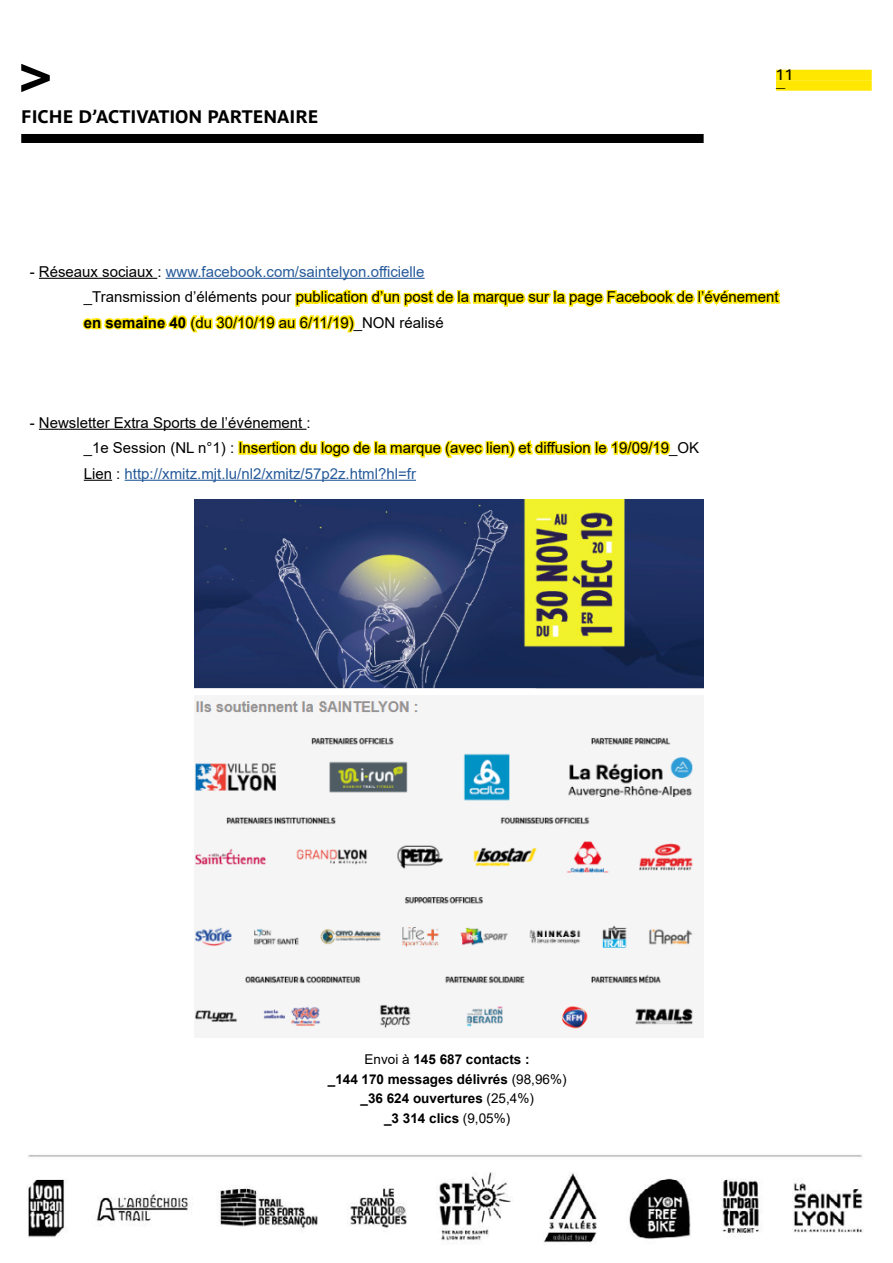
<style>
.page{position:relative;width:893px;height:1263px;background:#fff}
.page>*{position:absolute;margin:0;border:0;box-sizing:border-box;transform-origin:0 0}
.t1{font:700 18px "Parisine Pro";color:#000}
.t2{font:15px/25.5px "Arial";color:#000}
.t3{font:15px "Parisine Pro";color:#000}
.t4{font:700 13.5px/19.5px "Arial";color:#000;text-align:center}
.t5{font:9px "Parisine Pro";color:#000}
.s1{color:#275b9b}
.s2{font-weight:700}
.s3{font-weight:400}
</style>
<div class="page">
<div style="left:776px;top:70px;width:96px;height:10px;background:#ffe700"></div>
<div style="left:776px;top:80px;width:96px;height:11px;background:#ffe700"></div>
<div style="left:21px;top:134px;width:683px;height:9px;background:#000"></div>
<svg style="left:21px;top:64px;width:29px;height:28px"></svg>
<img style="left:27px;top:1155px;width:836px;height:88px">
<img style="left:195px;top:701px;width:498px;height:328px">
<img style="left:195px;top:500px;width:509px;height:189px">
<hr style="left:39px;top:278px;width:118px;height:1px;background:#000">
<svg style="left:80px;top:277px;width:701px;height:56px"></svg>
<hr style="left:39px;top:429px;width:268px;height:1px;background:#000">
<svg style="left:84px;top:480px;width:28px;height:1px"></svg>
<hr style="left:125px;top:480px;width:291px;height:1px;background:#275b9b">
<div style="left:238px;top:441px;width:5px;height:14px;border:3px solid #ffe700"></div>
<svg style="left:241px;top:428px;width:430px;height:30px"></svg>
<p class="t1" style="left:21px;top:103px;width:299px">FICHE D’ACTIVATION PARTENAIRE</p>
<p class="t3" style="left:776px;top:64px;width:19px">11</p>
<p class="t5" style="left:776px;top:81px;width:11px">—</p>
<p class="t2" style="left:84px;top:259px;width:696px;text-indent:-54px">- Réseaux sociaux : <span class="s1">www.facebook.com/saintelyon.officielle<br></span>_Transmission d’éléments pour publication d’un post de la marque sur la page Facebook de l’événement <span class="s2">en semaine 40</span> (du 30/10/19 au 6/11/19)_NON réalisé</p>
<p class="t2" style="left:84px;top:410px;width:617px;text-indent:-54px">- Newsletter Extra Sports de l’événement :<br>_1e Session (NL n°1) : Insertion du logo de la marque (avec lien) et diffusion le 19/09/19_OK<br>Lien : <span class="s1">http://xmitz.mjt.lu/nl2/xmitz/57p2z.html?hl=fr</span></p>
<p class="t4" style="left:328px;top:1050px;width:240px"><span class="s3">Envoi à</span> 145 687 contacts :<br>_144 170 messages délivrés <span class="s3">(98,96%) </span>_36 624 ouvertures <span class="s3">(25,4%)<br></span>_3 314 clics <span class="s3">(9,05%)</span></p>
</div>
